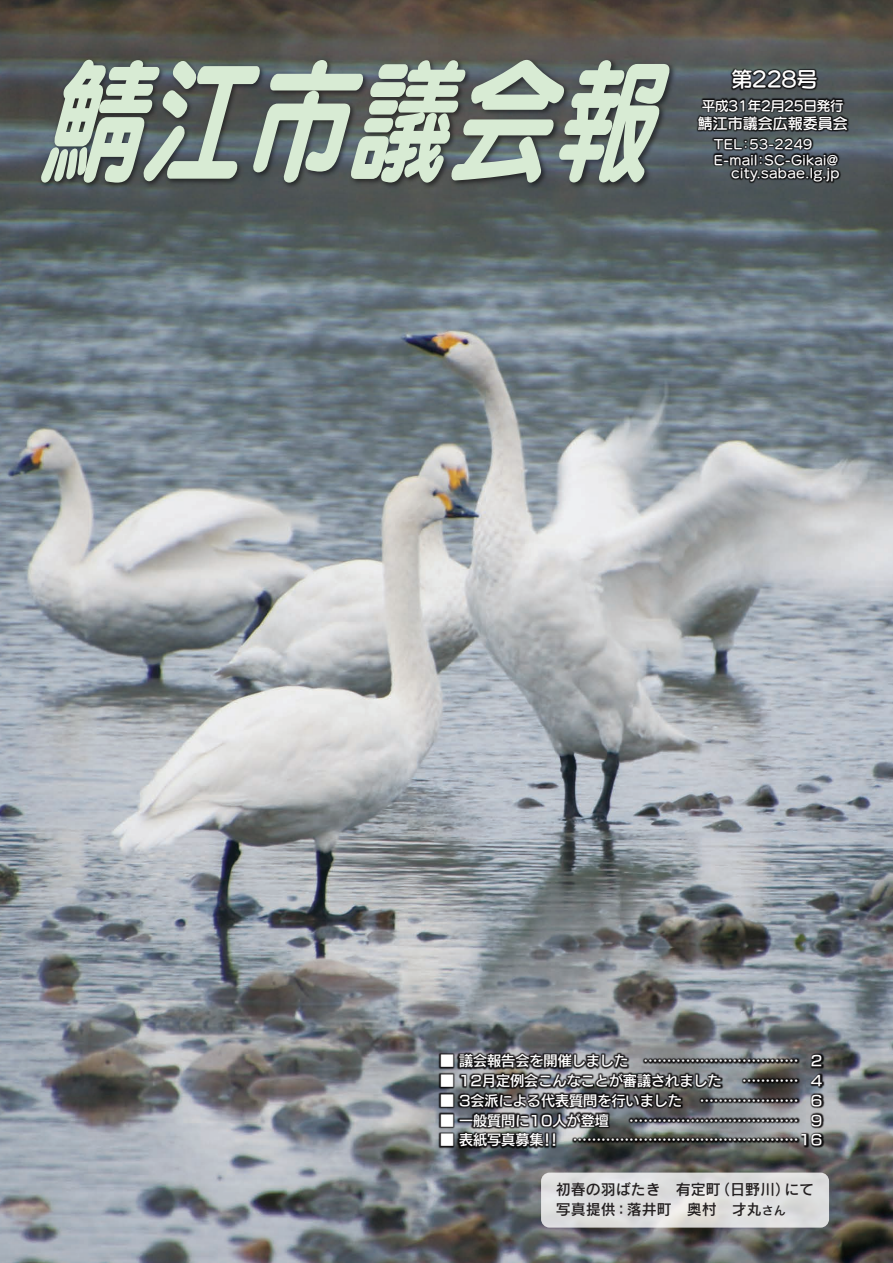
<style>
.page{position:relative;width:893px;height:1263px;background:#fff}
.page>*{position:absolute;margin:0;border:0;box-sizing:border-box;transform-origin:0 0}
.t1{font:21px "UD Marugo Small Pr 6 N DB";letter-spacing:-.02em;color:#fff}
.t2{font:15px/19.5px "Rodin Pro N DB";color:#231f20}
.t3{font:15px "UD Marugo Small Pr 6 N DB";color:#fff}
.t4{font:14.1px "New Rodin Pro N DB";color:#fff}
.t5{font:13.65px "UD Marugo Small Pr 6 N DB";letter-spacing:-.02em;color:#fff}
.t6{font:12.75px/15.5px "UD Marugo Small Pr 6 N DB";letter-spacing:.03em;color:#fff}
.s1{font-size:12px}
</style>
<div class="page">
<img style="left:0;top:0;width:893px;height:1263px">
<img style="left:646px;top:43px;width:247px;height:18px">
<img style="left:658px;top:191px;width:235px;height:48px">
<img style="left:678px;top:61px;width:215px;height:130px">
<img style="left:676px;top:13px;width:197px;height:138px">
<img style="left:37px;top:55px;width:641px;height:137px">
<svg style="left:40px;top:60px;width:631px;height:123px;background:#95a297"></svg>
<img style="left:384px;top:997px;width:495px;height:208px">
<svg style="left:541px;top:1172px;width:288px;height:55px;background:#ddd"></svg>
<h1 class="t1" style="left:731px;top:67px;width:88px">第228号</h1>
<p class="t5" style="left:702px;top:98px;width:143px">平成31年2月25日発行</p>
<p class="t6" style="left:714px;top:137px;width:126px">TEL：53-2249<br>E-mail：SC-Gikai@</p>
<p class="t6" style="left:731px;top:166px;width:110px">city.sabae.lg.jp</p>
<p class="t3" style="left:698px;top:115px;width:151px">鯖江市議会広報委員会</p>
<p class="t4" style="left:440px;top:1049px;width:384px">■ 議会報告会を開催しました …………………………… 2</p>
<p class="t4" style="left:440px;top:1069px;width:283px">■ 12月定例会こんなことが審議されました</p>
<p class="t4" style="left:742px;top:1069px;width:82px">………… 4</p>
<p class="t4" style="left:440px;top:1088px;width:243px">■ 3会派による代表質問を行いました</p>
<p class="t4" style="left:700px;top:1088px;width:124px">………………… 6</p>
<p class="t4" style="left:440px;top:1108px;width:170px">■ 一般質問に10人が登壇</p>
<p class="t4" style="left:629px;top:1108px;width:195px">……………………………… 9</p>
<p class="t4" style="left:440px;top:1128px;width:384px">■ 表紙写真募集！！ ………………………………………… 16</p>
<p class="t2" style="left:556px;top:1179px;width:260px">初春の羽ばたき　有定町（日野川）にて写真提供：落井町　奥村　才丸<span class="s1">さん</span></p>
</div>
